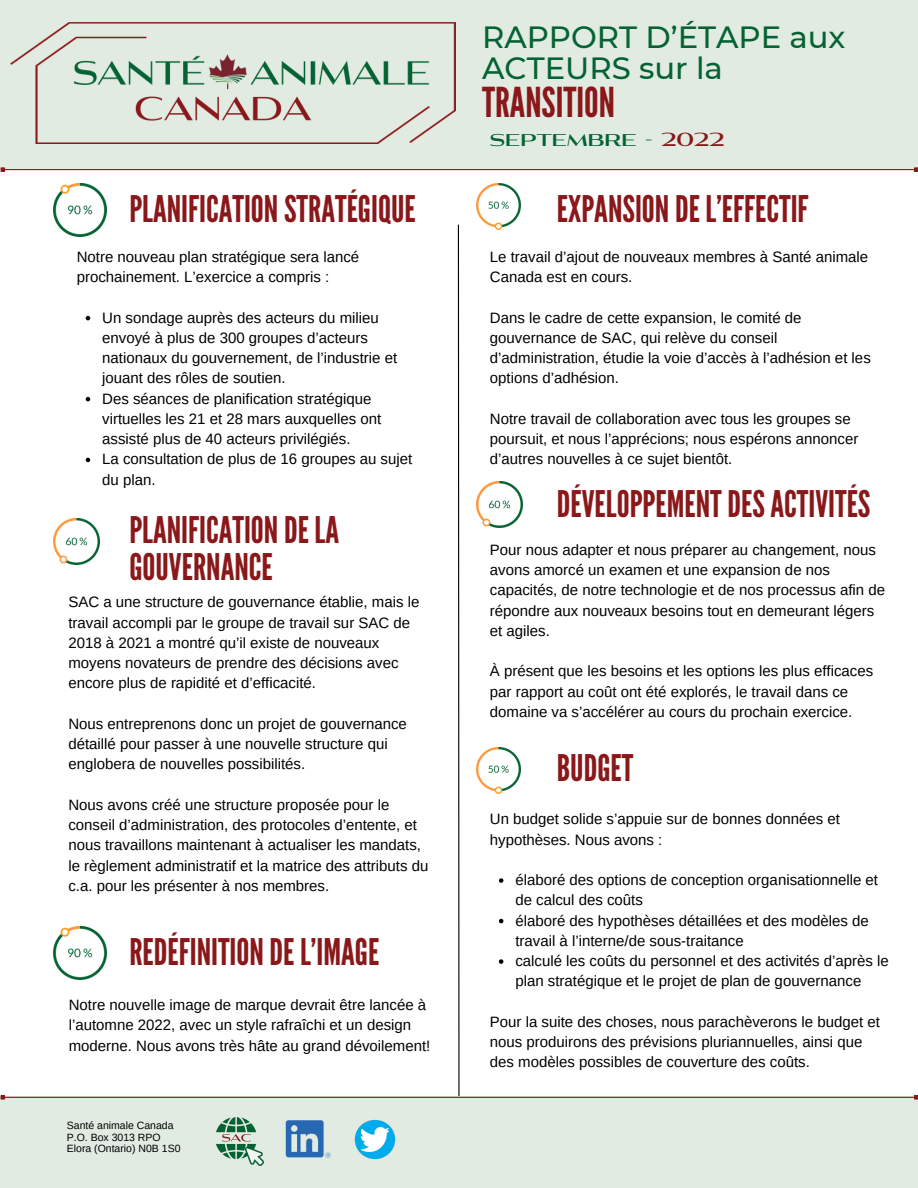
<style>
.page{position:relative;width:918px;height:1188px;background:#fff}
.page>*{position:absolute;margin:0;border:0;box-sizing:border-box;transform-origin:0 0}
.t1{font:41.1px "League Gothic";color:#8a181a}
.t2{font:36.6px/37.2px "League Gothic";color:#8a181a}
.t3{font:500 30.6px/30.3px "Montserrat";color:#056333}
.t4{font:700 20.1px "Aviano Contrast";color:#056333}
.t5{font:15px/20.2px "Arimo";color:#000}
.t6{font:10.5px/11.4px "Arimo";color:#000}
.s1{color:#8a181a}
</style>
<div class="page">
<div style="left:0;top:0;width:918px;height:170px;background:#e1ebe2"></div>
<svg style="left:457px;top:224px;width:3px;height:872px"></svg>
<hr style="left:5px;top:169px;width:909px;height:1px;background:#8a181a">
<svg style="left:914px;top:167px;width:4px;height:5px"></svg>
<svg style="left:1px;top:167px;width:4px;height:5px"></svg>
<div style="left:0;top:1096px;width:918px;height:91px;background:#e1ebe2"></div>
<img style="left:354px;top:1120px;width:42px;height:39px">
<img style="left:285px;top:1120px;width:46px;height:38px">
<hr style="left:5px;top:1097px;width:909px;height:1px;background:#8a181a">
<svg style="left:914px;top:1095px;width:4px;height:5px"></svg>
<svg style="left:1px;top:1095px;width:4px;height:5px"></svg>
<img style="left:10px;top:23px;width:446px;height:120px">
<img style="left:217px;top:1118px;width:46px;height:47px">
<img style="left:53px;top:184px;width:53px;height:53px">
<img style="left:53px;top:926px;width:53px;height:53px">
<img style="left:53px;top:519px;width:46px;height:46px">
<img style="left:476px;top:482px;width:47px;height:46px">
<img style="left:476px;top:184px;width:44px;height:46px">
<svg style="left:86px;top:316px;width:4px;height:4px"></svg>
<svg style="left:86px;top:397px;width:4px;height:4px"></svg>
<svg style="left:86px;top:458px;width:4px;height:4px"></svg>
<svg style="left:499px;top:878px;width:4px;height:5px"></svg>
<svg style="left:499px;top:919px;width:4px;height:4px"></svg>
<svg style="left:499px;top:959px;width:4px;height:5px"></svg>
<img style="left:476px;top:747px;width:44px;height:47px">
<h2 class="t2" style="left:129px;top:191px;width:288px">PLANIFICATIONSTRATÉGIQUE</h2>
<p class="t5" style="left:77px;top:247px;width:284px">Notre nouveau plan stratégique sera lancé prochainement. L’exercice a compris :</p>
<p class="t5" style="left:102px;top:307px;width:312px">Un sondage auprès des acteurs du milieu envoyé à plus de 300 groupes d’acteurs nationaux du gouvernement, de l’industrie et jouant des rôles de soutien.<br>Des séances de planification stratégique virtuelles les 21 et 28 mars auxquelles ont assisté plus de 40 acteurs privilégiés.<br>La consultation de plus de 16 groupes au sujet du plan.</p>
<h2 class="t2" style="left:129px;top:512px;width:211px">PLANIFICATIONDE LA<br>GOUVERNANCE</h2>
<p class="t5" style="left:68px;top:592px;width:352px">SAC a une structure de gouvernance établie, mais le travail accompli par le groupe de travail sur SAC de 2018 à 2021 a montré qu’il existe de nouveaux moyens novateurs de prendre des décisions avec encore plus de rapidité et d’efficacité.</p>
<p class="t5" style="left:68px;top:714px;width:340px">Nous entreprenons donc un projet de gouvernance détaillé pour passer à une nouvelle structure qui englobera de nouvelles possibilités.</p>
<p class="t5" style="left:68px;top:795px;width:362px">Nous avons créé une structure proposée pour le conseil d’administration, des protocoles d’entente, et nous travaillons maintenant à actualiser les mandats, le règlement administratif et la matrice des attributs du c.a. pour les présenter à nos membres.</p>
<h2 class="t2" style="left:129px;top:934px;width:251px">REDÉFINITIONDE L’IMAGE</h2>
<p class="t5" style="left:69px;top:995px;width:363px">Notre nouvelle image de marque devrait être lancée à l’automne 2022, avec un style rafraîchi et un design moderne. Nous avons très hâte au grand dévoilement!</p>
<p class="t6" style="left:67px;top:1120px;width:115px">Santé animale Canada<br>P.O. Box 3013 RPO<br>Elora (Ontario) N0B 1S0</p>
<h3 class="t3" style="left:482px;top:22px;width:365px">RAPPORT D’ÉTAPE aux<br>ACTEURS sur la</h3>
<h1 class="t1" style="left:482px;top:78px;width:134px">TRANSITION</h1>
<h3 class="t4" style="left:490px;top:129px;width:236px">SEPTEMBRE - <span class="s1">2022</span></h3>
<h2 class="t2" style="left:557px;top:191px;width:253px">EXPANSIONDE L’EFFECTIF</h2>
<p class="t5" style="left:490px;top:247px;width:380px">Le travail d’ajout de nouveaux membres à Santé animale<br>Canada est en cours.</p>
<p class="t5" style="left:490px;top:307px;width:382px">Dans le cadre de cette expansion, le comité de gouvernance de SAC, qui relève du conseil d’administration, étudie la voie d’accès à l’adhésion et les options d’adhésion.</p>
<p class="t5" style="left:490px;top:409px;width:370px">Notre travail de collaboration avec tous les groupes se poursuit, et nous l’apprécions; nous espérons annoncer d’autres nouvelles à ce sujet bientôt.</p>
<h2 class="t2" style="left:557px;top:487px;width:315px">DÉVELOPPEMENTDESACTIVITÉS</h2>
<p class="t5" style="left:490px;top:540px;width:397px">Pour nous adapter et nous préparer au changement, nous avons amorcé un examen et une expansion de nos capacités, de notre technologie et de nos processus afin de répondre aux nouveaux besoins tout en demeurant légers et agiles.</p>
<p class="t5" style="left:490px;top:661px;width:385px">À présent que les besoins et les options les plus efficaces par rapport au coût ont été explorés, le travail dans ce domaine va s’accélérer au cours du prochain exercice.</p>
<h2 class="t2" style="left:557px;top:750px;width:78px">BUDGET</h2>
<p class="t5" style="left:490px;top:809px;width:352px">Un budget solide s’appuie sur de bonnes données et hypothèses. Nous avons :</p>
<p class="t5" style="left:515px;top:870px;width:375px">élaboré des options de conception organisationnelle et de calcul des coûts<br>élaboré des hypothèses détaillées et des modèles de travail à l’interne/de sous-traitance<br>calculé les coûts du personnel et des activités d’après le plan stratégique et le projet de plan de gouvernance</p>
<p class="t5" style="left:490px;top:1012px;width:392px">Pour la suite des choses, nous parachèverons le budget et nous produirons des prévisions pluriannuelles, ainsi que des modèles possibles de couverture des coûts.</p>
</div>
